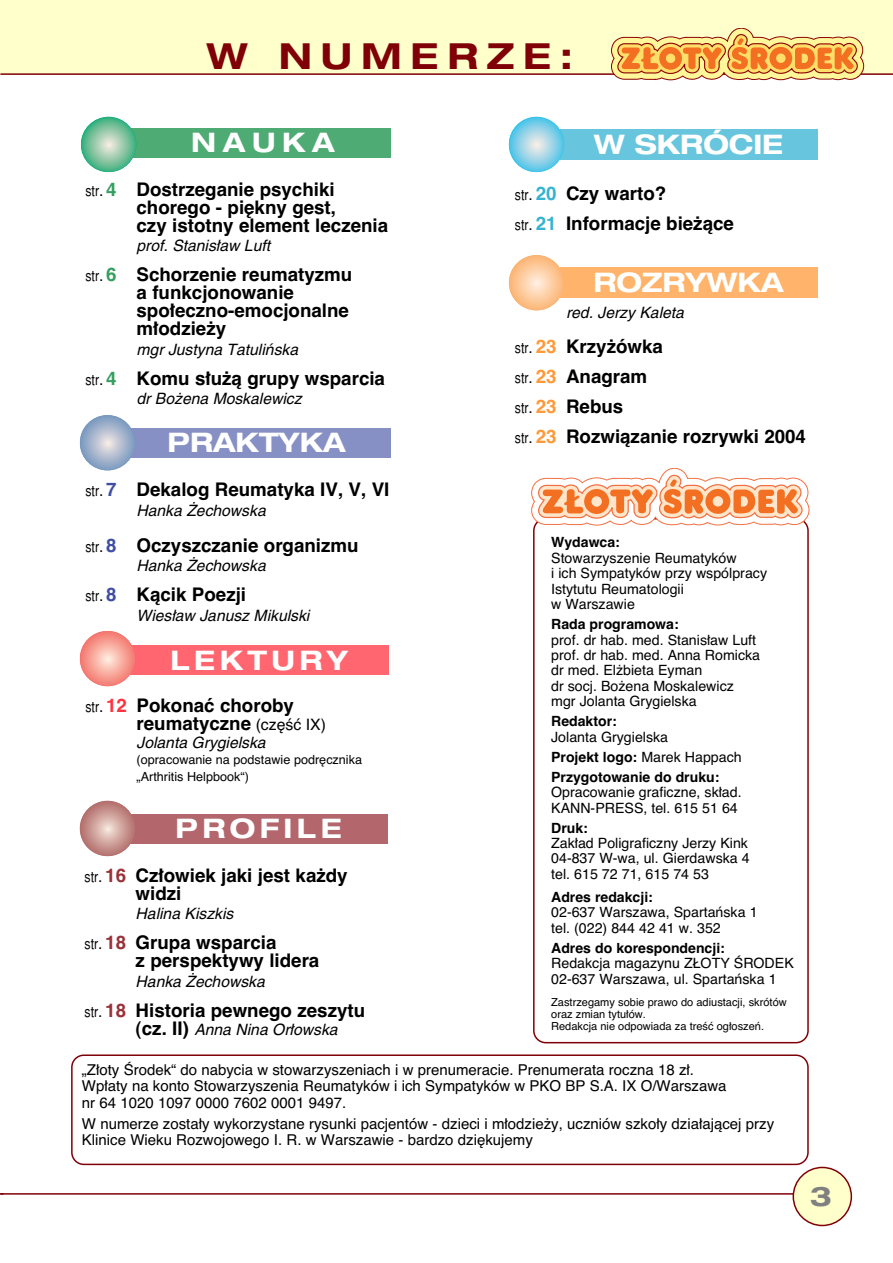
<style>
.page{position:relative;width:893px;height:1263px;background:#fff}
.page>*{position:absolute;margin:0;border:0;box-sizing:border-box;transform-origin:0 0}
.t1{font:36px "Phelvetica Neu Bold Extended";letter-spacing:.245em;color:#800008}
.t2{font:27px "Phelvetica Neu Bold Extended";color:#fff}
.t3{font:27px "Phelvetica Neu Bold Extended";letter-spacing:.165em;color:#fff}
.t4{font:27px "Phelvetica Neu Bold Extended";color:#808080}
.t5{font:700 18px/18px "Phelvetica";color:#000}
.t6{font:italic 15px "Phelvetica";color:#000}
.t7{font:14.25px/16.5px "Phelvetica";color:#000}
.t8{font:13.5px/15.5px "Phelvetica";color:#000}
.t9{font:700 13.5px/20px "Phelvetica";color:#000}
.t10{font:12px/16.5px "Phelvetica";color:#000}
.t11{font:10.5px/12px "Phelvetica";color:#000}
.s1{font-family:"Phelvetica Narrow";font-weight:400;font-size:15px}
.s2{font-weight:400;font-size:15px}
.s3{color:#349f5f}
.s4{color:#35b3d1}
.s5{color:#ff9939}
.s6{color:#3f4ea2}
.s7{font-weight:400}
.s8{color:#ff333f}
.s9{color:#993339}
.s10{font-weight:700;font-style:normal;font-size:18px}
</style>
<div class="page">
<div style="left:0;top:0;width:892px;height:74px;background:#ffc"></div>
<hr style="left:0;top:73px;width:892px;height:2px;background:#800008">
<svg style="left:610px;top:28px;width:254px;height:53px"></svg>
<div style="left:559px;top:130px;width:258px;height:30px;background:#67c6dd"></div>
<svg style="left:509px;top:117px;width:55px;height:55px;background:#88d1e8"></svg>
<div style="left:102px;top:128px;width:289px;height:30px;background:#4dab73"></div>
<svg style="left:81px;top:117px;width:55px;height:55px;background:#7ac29d"></svg>
<div style="left:123px;top:428px;width:267px;height:30px;background:#8790c5"></div>
<svg style="left:80px;top:415px;width:55px;height:55px;background:#a1b2cb"></svg>
<div style="left:101px;top:814px;width:286px;height:29px;background:#b3666b"></div>
<svg style="left:80px;top:801px;width:55px;height:55px;background:#c8958f"></svg>
<div style="left:101px;top:645px;width:287px;height:30px;background:#ff666f"></div>
<svg style="left:80px;top:631px;width:55px;height:55px;background:#f69e93"></svg>
<svg style="left:533px;top:526px;width:275px;height:517px"></svg>
<svg style="left:531px;top:468px;width:279px;height:58px"></svg>
<svg style="left:71px;top:1054px;width:737px;height:111px"></svg>
<hr style="left:0;top:1193px;width:793px;height:2px;background:#800008">
<div style="left:559px;top:268px;width:258px;height:30px;background:#ffb36b"></div>
<svg style="left:509px;top:255px;width:55px;height:55px;background:#fcc898"></svg>
<svg style="left:792px;top:1167px;width:60px;height:59px"></svg>
<h1 class="t1" style="left:206px;top:43px;width:368px">W NUMERZE:</h1>
<h2 class="t2" style="left:191px;top:132px;width:145px">NAUKA</h2>
<h2 class="t2" style="left:593px;top:134px;width:191px">W SKRÓCIE</h2>
<p class="t5" style="left:136px;top:182px;width:253px;text-indent:-51px"><span class="s1">str</span><span class="s2">.</span> <span class="s3">4</span> Dostrzeganie psychiki chorego - pi´kny gest,<br>czy istotny element leczenia</p>
<p class="t6" style="left:136px;top:241px;width:135px">prof. Stanis∏aw Luft</p>
<p class="t5" style="left:136px;top:267px;width:217px;text-indent:-51px"><span class="s1">str</span><span class="s2">.</span> <span class="s3">6</span> Schorzenie reumatyzmu a funkcjonowanie spo∏eczno-emocjonalne m∏odzie˝y</p>
<p class="t6" style="left:136px;top:344px;width:163px">mgr Justyna Tatuliƒska</p>
<p class="t5" style="left:85px;top:371px;width:301px"><span class="s1">str</span><span class="s2">.</span> <span class="s3">4</span> Komu s∏u˝à grupy wsparcia</p>
<p class="t6" style="left:136px;top:394px;width:166px">dr Bo˝ena Moskalewicz</p>
<h2 class="t2" style="left:168px;top:433px;width:179px">PRAKTYKA</h2>
<p class="t5" style="left:515px;top:180px;width:220px;line-height:30px"><span class="s1">str</span><span class="s2">.</span> <span class="s4">20</span> Czy warto?<br><span class="s1">str</span><span class="s2">.</span> <span class="s4">21</span> Informacje bie˝àce</p>
<h2 class="t2" style="left:593px;top:273px;width:191px">ROZRYWKA</h2>
<p class="t6" style="left:566px;top:308px;width:119px">red. Jerzy Kaleta</p>
<p class="t5" style="left:515px;top:333px;width:292px;line-height:30px"><span class="s1">str</span><span class="s2">.</span> <span class="s5">23</span> Krzy˝ówka<br><span class="s1">str</span><span class="s2">.</span> <span class="s5">23</span> Anagram<br><span class="s1">str</span><span class="s2">.</span> <span class="s5">23</span> Rebus<br><span class="s1">str</span><span class="s2">.</span> <span class="s5">23</span> Rozwiàzanie rozrywki 2004</p>
<p class="t5" style="left:85px;top:482px;width:305px"><span class="s1">str</span><span class="s2">.</span> <span class="s6">7</span> Dekalog Reumatyka IV, V, VI</p>
<p class="t6" style="left:136px;top:505px;width:131px">Hanka ˚echowska</p>
<p class="t5" style="left:85px;top:538px;width:275px"><span class="s1">str</span><span class="s2">.</span> <span class="s6">8</span> Oczyszczanie organizmu</p>
<p class="t6" style="left:136px;top:560px;width:131px">Hanka ˚echowska</p>
<p class="t5" style="left:85px;top:587px;width:162px"><span class="s1">str</span><span class="s2">.</span> <span class="s6">8</span> Kàcik Poezji</p>
<p class="t6" style="left:136px;top:610px;width:174px">Wies∏aw Janusz Mikulski</p>
<p class="t9" style="left:551px;top:534px;width:70px">Wydawca:</p>
<p class="t8" style="left:551px;top:551px;width:217px">Stowarzyszenie Reumatyków<br>i ich Sympatyków przy wspólpracy<br>Istytutu Reumatologii<br>w Warszawie</p>
<p class="t9" style="left:551px;top:616px;width:129px">Rada programowa:</p>
<p class="t8" style="left:551px;top:633px;width:210px">prof. dr hab. med. Stanis∏aw Luft prof. dr hab. med. Anna Romicka dr med. El˝bieta Eyman<br>dr socj. Bo˝ena Moskalewicz mgr Jolanta Grygielska</p>
<p class="t9" style="left:551px;top:713px;width:67px">Redaktor:</p>
<p class="t9" style="left:551px;top:728px;width:192px"><span class="s7">Jolanta Grygielska<br></span>Projekt logo: <span class="s7">Marek Happach<br></span>Przygotowanie do druku:</p>
<p class="t8" style="left:551px;top:786px;width:192px">Opracowanie graficzne, sk∏ad.<br>KANN-PRESS, tel. 615 51 64</p>
<p class="t9" style="left:551px;top:819px;width:38px">Druk:</p>
<p class="t8" style="left:551px;top:837px;width:200px">Zak∏ad Poligraficzny Jerzy Kink<br>04-837 W-wa, ul. Gierdawska 4 tel. 615 72 71, 615 74 53</p>
<p class="t9" style="left:551px;top:888px;width:103px">Adres redakcji:</p>
<p class="t8" style="left:551px;top:906px;width:208px">02-637 Warszawa, Spartaƒska 1 tel. (022) 844 42 41 w. 352</p>
<p class="t9" style="left:551px;top:939px;width:175px">Adres do korespondencji:</p>
<p class="t8" style="left:551px;top:957px;width:244px">Redakcja magazynu Z¸OTY ÂRODEK<br>02-637 Warszawa, ul. Spartaƒska 1</p>
<p class="t11" style="left:551px;top:997px;width:237px">Zastrzegamy sobie prawo do adiustacji, skrótów oraz zmian tytu∏ów.<br>Redakcja nie odpowiada za treÊç og∏oszeƒ.</p>
<p class="t7" style="left:82px;top:1063px;width:646px">„Z∏oty Ârodek“ do nabycia w stowarzyszeniach i w prenumeracie. Prenumerata roczna 18 z∏.<br>Wp∏aty na konto Stowarzyszenia Reumatyków i ich Sympatyków w PKO BP S.A. IX O/Warszawa nr 64 1020 1097 0000 7602 0001 9497.</p>
<p class="t7" style="left:82px;top:1116px;width:693px">W numerze zosta∏y wykorzystane rysunki pacjentów - dzieci i m∏odzie˝y, uczniów szko∏y dzia∏ajàcej przy<br>Klinice Wieku Rozwojowego I. R. w Warszawie - bardzo dzi´kujemy</p>
<h2 class="t3" style="left:170px;top:650px;width:179px">LEKTURY</h2>
<p class="t5" style="left:136px;top:698px;width:191px;text-indent:-51px"><span class="s1">str</span><span class="s2">.</span> <span class="s8">12</span> Pokonaç choroby reumatyczne <span class="s2">(cz´Êç IX)</span></p>
<p class="t6" style="left:136px;top:737px;width:131px">Jolanta Grygielska</p>
<p class="t10" style="left:136px;top:753px;width:227px">(opracowanie na podstawie podr´cznika „Arthritis Helpbook“)</p>
<h2 class="t3" style="left:175px;top:818px;width:168px">PROFILE</h2>
<p class="t5" style="left:136px;top:868px;width:213px;text-indent:-51px"><span class="s1">str</span><span class="s2">.</span> <span class="s9">16</span> Cz∏owiek jaki jest ka˝dy widzi</p>
<p class="t6" style="left:136px;top:908px;width:99px">Halina Kiszkis</p>
<p class="t5" style="left:136px;top:935px;width:185px;text-indent:-51px"><span class="s1">str</span><span class="s2">.</span> <span class="s9">18</span> Grupa wsparcia<br>z perspektywy lidera</p>
<p class="t6" style="left:136px;top:976px;width:131px">Hanka ˚echowska</p>
<p class="t5" style="left:85px;top:1003px;width:282px"><span class="s1">str</span><span class="s2">.</span> <span class="s9">18</span> Historia pewnego zeszytu</p>
<p class="t6" style="left:136px;top:1024px;width:203px"><span class="s10">(cz. II)</span> Anna Nina Or∏owska</p>
<h2 class="t4" style="left:810px;top:1186px;width:24px">3</h2>
</div>
